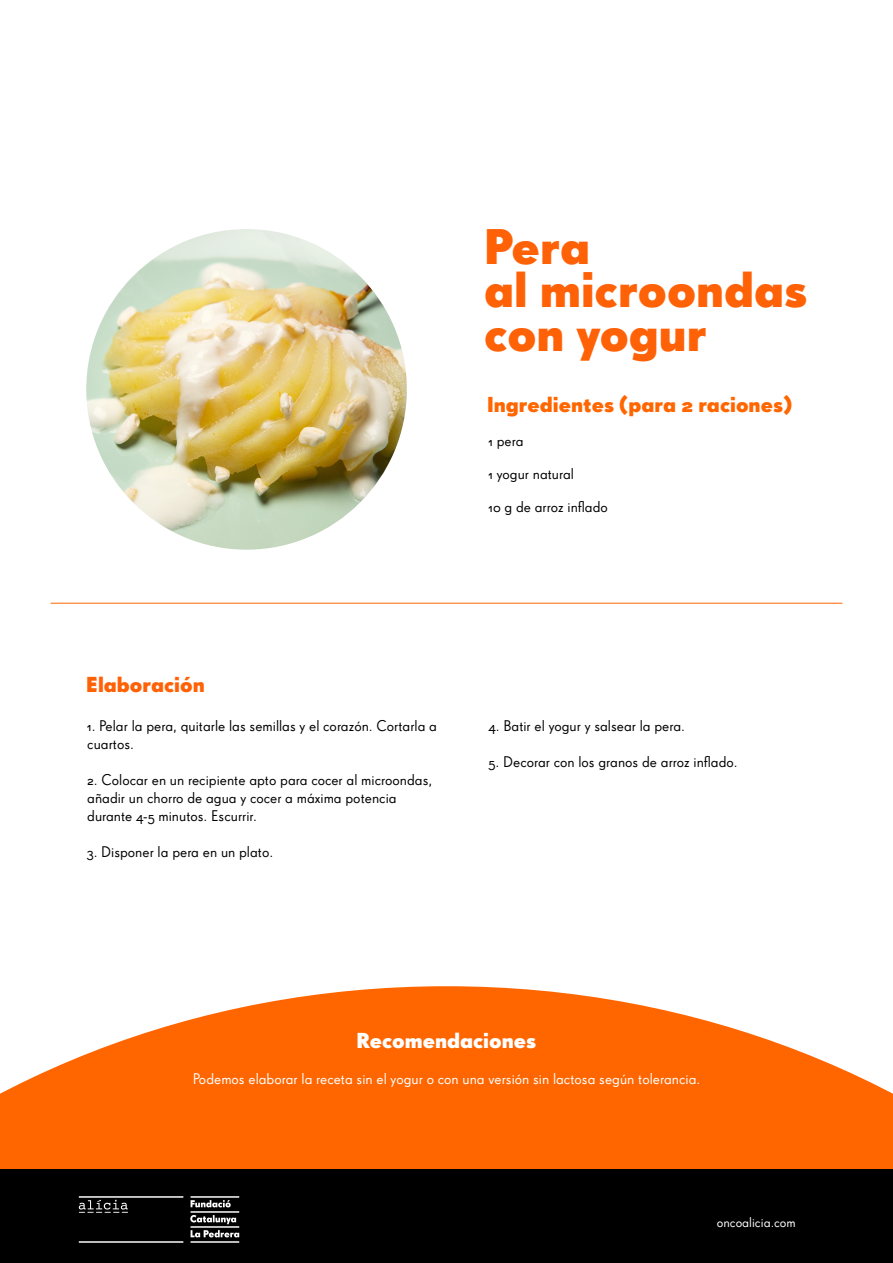
<style>
.page{position:relative;width:893px;height:1263px;background:#fff}
.page>*{position:absolute;margin:0;border:0;box-sizing:border-box;transform-origin:0 0}
.t1{font:48.45px/43.5px "Super Grotesk OT Bld";color:#ff6106}
.t2{font:21px "Super Grotesk OT Bld";color:#f60}
.t3{font:21px "Super Grotesk OT Bld";color:#fff}
.t4{font:21px "Super Grotesk OT Bld";color:#ff6106}
.t5{font:15px/18px "Super Grotesk OT";color:#000}
.t6{font:15px "Super Grotesk OT";color:#fff}
.t7{font:13.5px "Super Grotesk OT";color:#fff}
</style>
<div class="page">
<img style="left:86px;top:229px;width:321px;height:321px;border-radius:160px">
<svg style="left:0;top:986px;width:893px;height:183px;fill:#f60"></svg>
<hr style="left:51px;top:603px;width:791px;height:1px;background:#f60">
<div style="left:0;top:1170px;width:893px;height:93px;background:#000"></div>
<img style="left:78px;top:1196px;width:162px;height:47px">
<h1 class="t1" style="left:484px;top:224px;width:325px">Pera<br>al microondas con yogur</h1>
<h2 class="t2" style="left:487px;top:392px;width:307px">Ingredientes (para 2 raciones)</h2>
<p class="t5" style="left:488px;top:432px;width:37px">1 pera</p>
<p class="t5" style="left:488px;top:465px;width:87px">1 yogur natural</p>
<p class="t5" style="left:488px;top:498px;width:121px">10 g de arroz inflado</p>
<h2 class="t4" style="left:86px;top:671px;width:120px">Elaboración</h2>
<p class="t5" style="left:87px;top:717px;width:351px">1. Pelar la pera, quitarle las semillas y el corazón. Cortarla a cuartos.</p>
<p class="t5" style="left:87px;top:771px;width:347px">2. Colocar en un recipiente apto para cocer al microondas, añadir un chorro de agua y cocer a máxima potencia durante 4-5 minutos. Escurrir.</p>
<p class="t5" style="left:87px;top:843px;width:187px">3. Disponer la pera en un plato.</p>
<p class="t5" style="left:489px;top:717px;width:198px">4. Batir el yogur y salsear la pera.</p>
<p class="t5" style="left:489px;top:753px;width:251px">5. Decorar con los granos de arroz inflado.</p>
<h2 class="t3" style="left:357px;top:1027px;width:181px">Recomendaciones</h2>
<p class="t6" style="left:193px;top:1070px;width:509px">Podemos elaborar la receta sin el yogur o con una versión sin lactosa según tolerancia.</p>
<p class="t7" style="left:717px;top:1215px;width:80px">oncoalicia.com</p>
</div>
